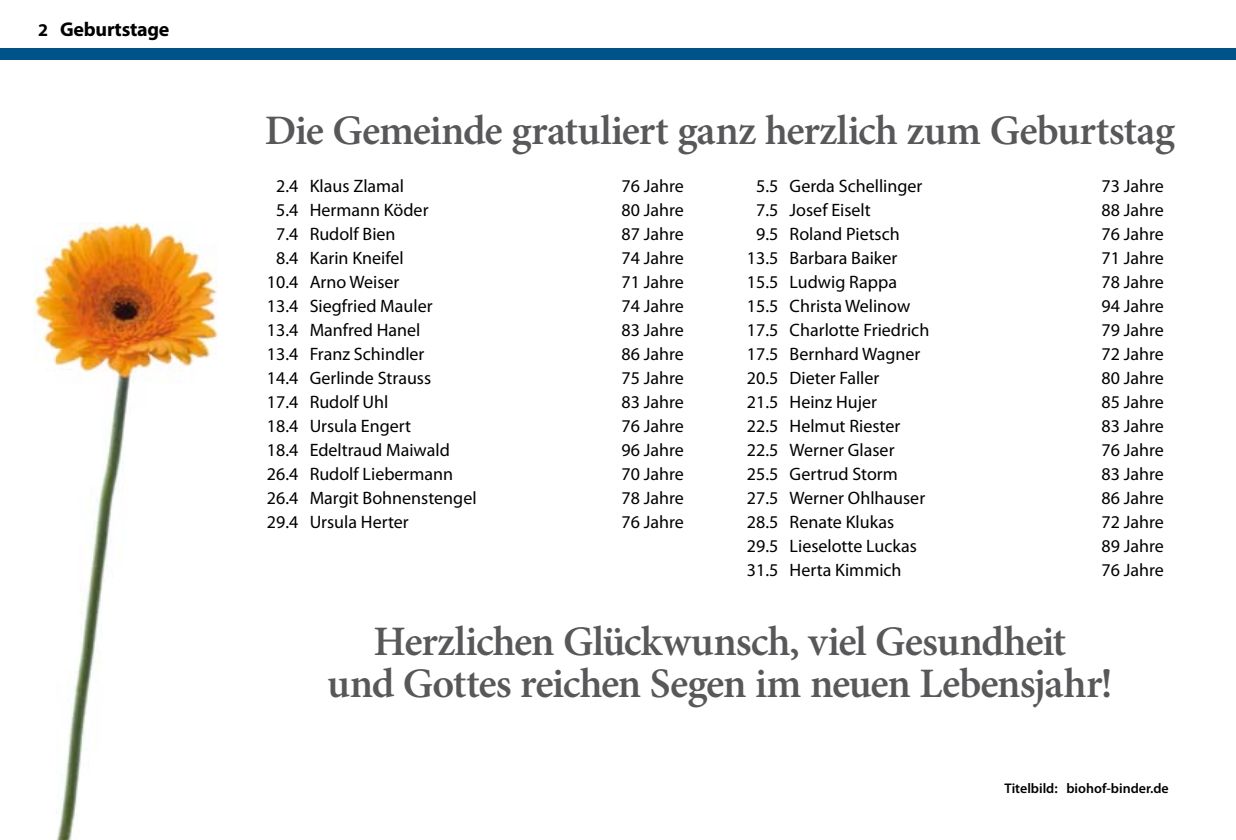
<style>
.page{position:relative;width:1236px;height:840px;background:#fff}
.page>*{position:absolute;margin:0;border:0;box-sizing:border-box;transform-origin:0 0}
.t1{font:600 42px/42px "Minion Pro";letter-spacing:-.025em;color:#58585a;text-align:center}
.t2{font:700 20px "Myriad Pro";letter-spacing:-.01em;color:#000}
.t3{font:18px "Myriad Pro";color:#000}
.t4{font:600 14px "Myriad Pro";color:#000}
.s1{font-size:18px}
</style>
<div class="page">
<div style="left:0;top:48px;width:1236px;height:12px;background:#005388"></div>
<img style="left:33px;top:222px;width:185px;height:618px">
<p class="t2" style="left:38px;top:16px;width:133px"><span class="s1">2</span> Geburtstage</p>
<h1 class="t1" style="left:265px;top:109px;width:912px">Die Gemeinde gratuliert ganz herzlich zum Geburtstag</h1>
<p class="t3" style="left:276px;top:175px;width:130px">2.4 Klaus Zlamal</p>
<p class="t3" style="left:622px;top:175px;width:64px">76 Jahre</p>
<p class="t3" style="left:276px;top:199px;width:154px">5.4 Hermann Köder</p>
<p class="t3" style="left:622px;top:199px;width:64px">80 Jahre</p>
<p class="t3" style="left:276px;top:223px;width:121px">7.4 Rudolf Bien</p>
<p class="t3" style="left:622px;top:223px;width:64px">87 Jahre</p>
<p class="t3" style="left:276px;top:247px;width:129px">8.4 Karin Kneifel</p>
<p class="t3" style="left:622px;top:247px;width:64px">74 Jahre</p>
<p class="t3" style="left:267px;top:271px;width:134px">10.4 Arno Weiser</p>
<p class="t3" style="left:622px;top:271px;width:64px">71 Jahre</p>
<p class="t3" style="left:267px;top:295px;width:167px">13.4 Siegfried Mauler</p>
<p class="t3" style="left:622px;top:295px;width:64px">74 Jahre</p>
<p class="t3" style="left:267px;top:319px;width:155px">13.4 Manfred Hanel</p>
<p class="t3" style="left:622px;top:319px;width:64px">83 Jahre</p>
<p class="t3" style="left:267px;top:343px;width:159px">13.4 Franz Schindler</p>
<p class="t3" style="left:622px;top:343px;width:64px">86 Jahre</p>
<p class="t3" style="left:267px;top:367px;width:166px">14.4 Gerlinde Strauss</p>
<p class="t3" style="left:622px;top:367px;width:64px">75 Jahre</p>
<p class="t3" style="left:267px;top:391px;width:123px">17.4 Rudolf Uhl</p>
<p class="t3" style="left:622px;top:391px;width:64px">83 Jahre</p>
<p class="t3" style="left:267px;top:415px;width:146px">18.4 Ursula Engert</p>
<p class="t3" style="left:622px;top:415px;width:64px">76 Jahre</p>
<p class="t3" style="left:267px;top:439px;width:185px">18.4 Edeltraud Maiwald</p>
<p class="t3" style="left:622px;top:439px;width:64px">96 Jahre</p>
<p class="t3" style="left:267px;top:463px;width:188px">26.4 Rudolf Liebermann</p>
<p class="t3" style="left:622px;top:463px;width:64px">70 Jahre</p>
<p class="t3" style="left:267px;top:487px;width:211px">26.4 Margit Bohnenstengel</p>
<p class="t3" style="left:622px;top:487px;width:64px">78 Jahre</p>
<p class="t3" style="left:267px;top:511px;width:143px">29.4 Ursula Herter</p>
<p class="t3" style="left:622px;top:511px;width:64px">76 Jahre</p>
<p class="t3" style="left:756px;top:175px;width:168px">5.5 Gerda Schellinger</p>
<p class="t3" style="left:1102px;top:175px;width:64px">73 Jahre</p>
<p class="t3" style="left:756px;top:199px;width:116px">7.5 Josef Eiselt</p>
<p class="t3" style="left:1102px;top:199px;width:64px">88 Jahre</p>
<p class="t3" style="left:756px;top:223px;width:145px">9.5 Roland Pietsch</p>
<p class="t3" style="left:1102px;top:223px;width:64px">76 Jahre</p>
<p class="t3" style="left:747px;top:247px;width:152px">13.5 Barbara Baiker</p>
<p class="t3" style="left:1102px;top:247px;width:64px">71 Jahre</p>
<p class="t3" style="left:747px;top:271px;width:152px">15.5 Ludwig Rappa</p>
<p class="t3" style="left:1102px;top:271px;width:64px">78 Jahre</p>
<p class="t3" style="left:747px;top:295px;width:165px">15.5 Christa Welinow</p>
<p class="t3" style="left:1102px;top:295px;width:64px">94 Jahre</p>
<p class="t3" style="left:747px;top:319px;width:184px">17.5 Charlotte Friedrich</p>
<p class="t3" style="left:1102px;top:319px;width:64px">79 Jahre</p>
<p class="t3" style="left:747px;top:343px;width:175px">17.5 Bernhard Wagner</p>
<p class="t3" style="left:1102px;top:343px;width:64px">72 Jahre</p>
<p class="t3" style="left:747px;top:367px;width:134px">20.5 Dieter Faller</p>
<p class="t3" style="left:1102px;top:367px;width:64px">80 Jahre</p>
<p class="t3" style="left:747px;top:391px;width:132px">21.5 Heinz Hujer</p>
<p class="t3" style="left:1102px;top:391px;width:64px">85 Jahre</p>
<p class="t3" style="left:747px;top:415px;width:155px">22.5 Helmut Riester</p>
<p class="t3" style="left:1102px;top:415px;width:64px">83 Jahre</p>
<p class="t3" style="left:747px;top:439px;width:149px">22.5 Werner Glaser</p>
<p class="t3" style="left:1102px;top:439px;width:64px">76 Jahre</p>
<p class="t3" style="left:747px;top:463px;width:153px">25.5 Gertrud Storm</p>
<p class="t3" style="left:1102px;top:463px;width:64px">83 Jahre</p>
<p class="t3" style="left:747px;top:487px;width:180px">27.5 Werner Ohlhauser</p>
<p class="t3" style="left:1102px;top:487px;width:64px">86 Jahre</p>
<p class="t3" style="left:747px;top:511px;width:149px">28.5 Renate Klukas</p>
<p class="t3" style="left:1102px;top:511px;width:64px">72 Jahre</p>
<p class="t3" style="left:747px;top:535px;width:172px">29.5 Lieselotte Luckas</p>
<p class="t3" style="left:1102px;top:535px;width:64px">89 Jahre</p>
<p class="t3" style="left:747px;top:559px;width:156px">31.5 Herta Kimmich</p>
<p class="t3" style="left:1102px;top:559px;width:64px">76 Jahre</p>
<h1 class="t1" style="left:327px;top:620px;width:787px">Herzlichen Glückwunsch, viel Gesundheit<br>und Gottes reichen Segen im neuen Lebensjahr!</h1>
<p class="t4" style="left:1005px;top:779px;width:166px">Titelbild: biohof-binder.de</p>
</div>
